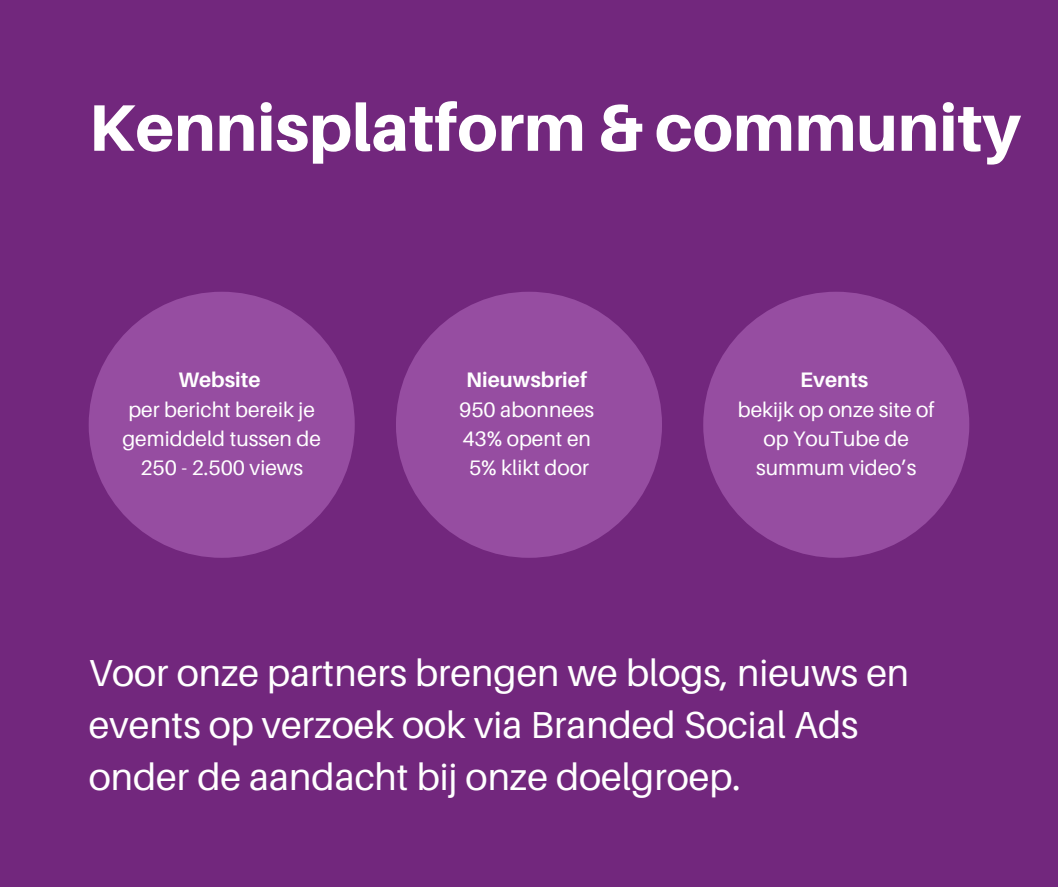
<style>
.page{position:relative;width:1058px;height:887px;background:#fff}
.page>*{position:absolute;margin:0;border:0;box-sizing:border-box;transform-origin:0 0}
.t1{font:800 65.85px "Aileron";color:#fff}
.t2{font:37.65px/51.8px "Aileron";color:#fff}
.t3{font:21px/29.2px "Aileron";color:#fff;text-align:center}
.t4{font:700 21px "Aileron";color:#fff}
</style>
<div class="page">
<div style="left:0;top:0;width:1058px;height:886px;background:#72277d"></div>
<div style="left:89px;top:292px;width:266px;height:266px;background:#964da1;border-radius:50%"></div>
<div style="left:396px;top:292px;width:266px;height:266px;background:#964da1;border-radius:50%"></div>
<div style="left:703px;top:292px;width:266px;height:266px;background:#964da1;border-radius:50%"></div>
<p class="t1" style="left:89px;top:87px;width:933px">Kennisplatform &amp; community</p>
<h1 class="t4" style="left:178px;top:367px;width:84px">Website</h1>
<p class="t3" style="left:122px;top:394px;width:200px">per bericht bereik je gemiddeld tussen de<br>250 - 2.500 views</p>
<p class="t4" style="left:466px;top:367px;width:122px">Nieuwsbrief</p>
<p class="t3" style="left:459px;top:394px;width:136px">950 abonnees</p>
<p class="t3" style="left:462px;top:423px;width:130px">43% opent en</p>
<p class="t3" style="left:469px;top:453px;width:121px">5% klikt door</p>
<p class="t4" style="left:800px;top:367px;width:69px">Events</p>
<p class="t3" style="left:738px;top:394px;width:198px">bekijk op onze site of op YouTube de summum video’s</p>
<h2 class="t2" style="left:89px;top:646px;width:822px">Voor onze partners brengen we blogs, nieuws en events op verzoek ook via Branded Social Ads onder de aandacht bij onze doelgroep.</h2>
</div>
